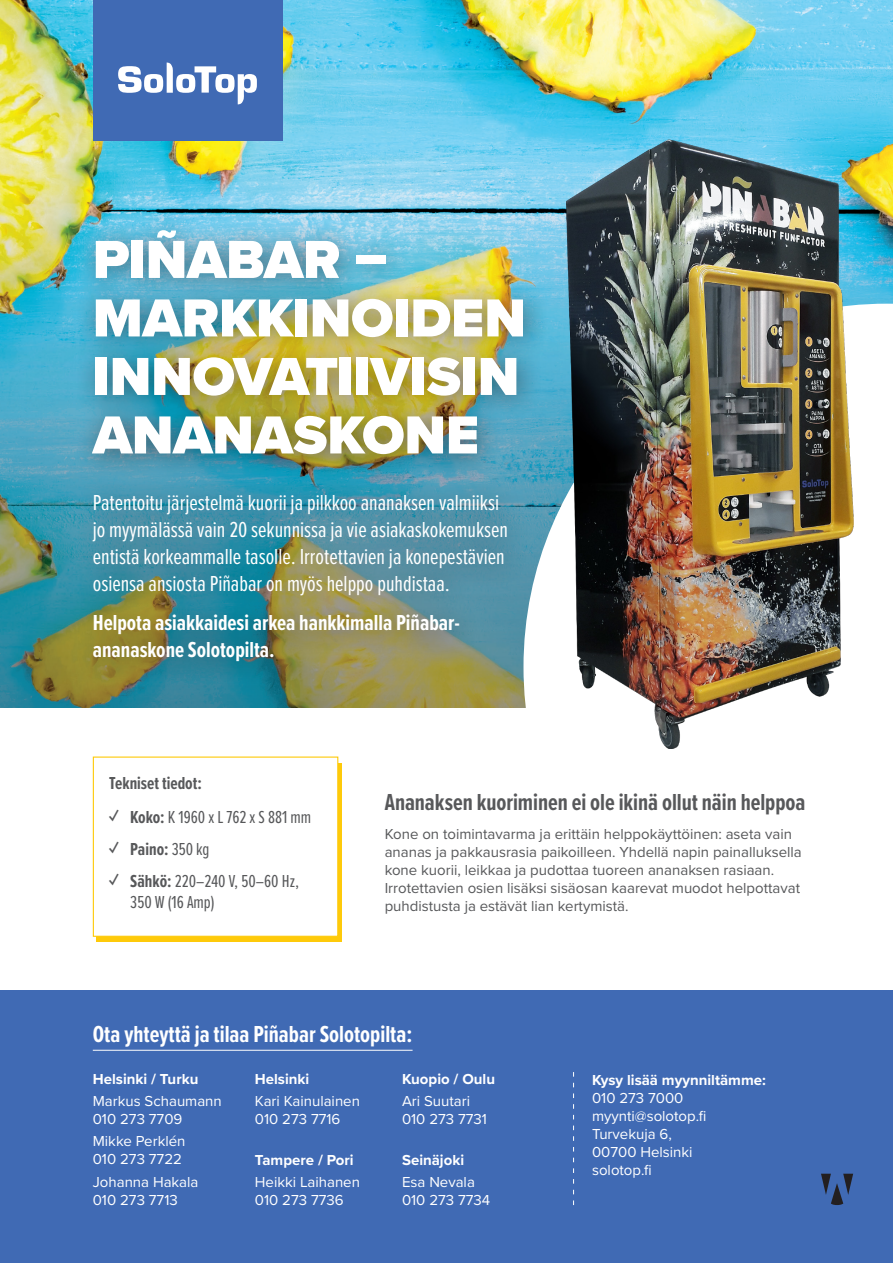
<style>
.page{position:relative;width:893px;height:1263px;background:#fff}
.page>*{position:absolute;margin:0;border:0;box-sizing:border-box;transform-origin:0 0}
.t1{font:900 55.5px/58.5px "Proxima Nova";letter-spacing:-.005em;color:#fff}
.t2{font:700 24px "Proxima Nova Ex Cn";color:#57585a}
.t3{font:700 24px "Proxima Nova Ex Cn";color:#fff}
.t4{font:22.5px/27px "Proxima Nova Ex Cn";color:#fff}
.t5{font:700 22.5px/27px "Proxima Nova Ex Cn";color:#fff}
.t6{font:18px/21px "Proxima Nova Ex Cn";color:#57585a}
.t7{font:700 18px "Proxima Nova Ex Cn";color:#57585a}
.t8{font:15px/18px "Proxima Nova";color:#57585a}
.t9{font:15px/18px "Proxima Nova";color:#fff}
.t10{font:700 15px "Proxima Nova";color:#fff}
.s1{font-family:"Proxima Nova Ex Cn Extrabld"}
.s2{font-weight:700}
.s3{font-family:"Proxima Nova Ex Cn Extrabld";font-weight:400}
.s4{font-weight:400}
</style>
<div class="page">
<img style="left:0;top:0;width:893px;height:707px">
<div style="left:74px;top:210px;width:476px;height:270px;background:#231f20;opacity:.5"></div>
<div style="left:93px;top:0;width:189px;height:140px;background:#406ab4"></div>
<div style="left:0;top:991px;width:893px;height:272px;background:#406ab4"></div>
<svg style="left:821px;top:1174px;width:32px;height:31px"></svg>
<div style="left:74px;top:476px;width:459px;height:209px;background:#231f20;opacity:.5"></div>
<svg style="left:573px;top:1072px;width:1px;height:133px"></svg>
<svg style="left:523px;top:304px;width:370px;height:445px"></svg>
<img style="left:550px;top:120px;width:320px;height:628px">
<div style="left:96px;top:763px;width:246px;height:178px;background:#feca0a"></div>
<div style="left:93px;top:756px;width:245px;height:181px;background:#fff;border:1px solid #feca0a"></div>
<hr style="left:93px;top:1050px;width:320px;height:1px;background:#fff">
<svg style="left:118px;top:62px;width:139px;height:43px"></svg>
<h1 class="t1" style="left:93px;top:230px;width:435px">PIÑABAR –<br>MARKKINOIDEN<br>INNOVATIIVISIN<br>ANANASKONE</h1>
<p class="t4" style="left:93px;top:488px;width:417px">Patentoitu järjestelmä kuorii ja pilkkoo ananaksen valmiiksi jo myymälässä vain 20 sekunnissa ja vie asiakaskokemuksen entistä korkeammalle tasolle. Irrotettavien ja konepestävien osiensa ansiosta Piñabar on myös helppo puhdistaa.</p>
<h3 class="t5" style="left:93px;top:609px;width:369px">Helpota asiakkaidesi arkea hankkimalla Piñabar&shy;ananaskone Solotopilta.</h3>
<p class="t7" style="left:109px;top:770px;width:94px">Tekniset tiedot:</p>
<p class="t6" style="left:109px;top:806px;width:203px"><span class="s1">✓</span> <span class="s2">Koko:</span> K 1960 x L 762 x S 881 mm</p>
<p class="t7" style="left:109px;top:836px;width:102px"><span class="s3">✓</span> Paino: <span class="s4">350 kg</span></p>
<p class="t6" style="left:130px;top:869px;width:170px;text-indent:-21px"><span class="s1">✓</span> <span class="s2">Sähkö:</span> 220–240 V, 50–60 Hz,<br>350 W (16 Amp)</p>
<h2 class="t2" style="left:385px;top:784px;width:422px">Ananaksen kuoriminen ei ole ikinä ollut näin helppoa</h2>
<p class="t8" style="left:385px;top:824px;width:419px">Kone on toimintavarma ja erittäin helppokäyttöinen: aseta vain ananas ja pakkausrasia paikoilleen. Yhdellä napin painalluksella kone kuorii, leikkaa ja pudottaa tuoreen ananaksen rasiaan.<br>Irrotettavien osien lisäksi sisäosan kaarevat muodot helpottavat puhdistusta ja estävät lian kertymistä.</p>
<h2 class="t3" style="left:93px;top:1016px;width:321px">Ota yhteyttä ja tilaa Piñabar Solotopilta:</h2>
<p class="t10" style="left:255px;top:1068px;width:56px">Helsinki</p>
<p class="t9" style="left:255px;top:1091px;width:107px">Kari Kainulainen<br>010 273 7716</p>
<p class="t10" style="left:255px;top:1148px;width:100px">Tampere / Pori</p>
<p class="t9" style="left:255px;top:1172px;width:107px">Heikki Laihanen<br>010 273 7736</p>
<p class="t10" style="left:402px;top:1068px;width:94px">Kuopio / Oulu</p>
<p class="t9" style="left:402px;top:1091px;width:86px">Ari Suutari<br>010 273 7731</p>
<p class="t10" style="left:402px;top:1148px;width:64px">Seinäjoki</p>
<p class="t9" style="left:402px;top:1172px;width:90px">Esa Nevala<br>010 273 7734</p>
<p class="t10" style="left:93px;top:1068px;width:107px">Helsinki / Turku</p>
<p class="t9" style="left:93px;top:1091px;width:131px">Markus Schaumann<br>010 273 7709</p>
<p class="t9" style="left:93px;top:1132px;width:94px">Mikke Perklén<br>010 273 7722</p>
<p class="t9" style="left:93px;top:1172px;width:107px">Johanna Hakala<br>010 273 7713</p>
<p class="t10" style="left:592px;top:1069px;width:175px">Kysy lisää myynniltämme:</p>
<p class="t9" style="left:592px;top:1088px;width:116px">010 273 7000 myynti@solotop.fi<br>Turvekuja 6,<br>00700 Helsinki solotop.fi</p>
</div>
